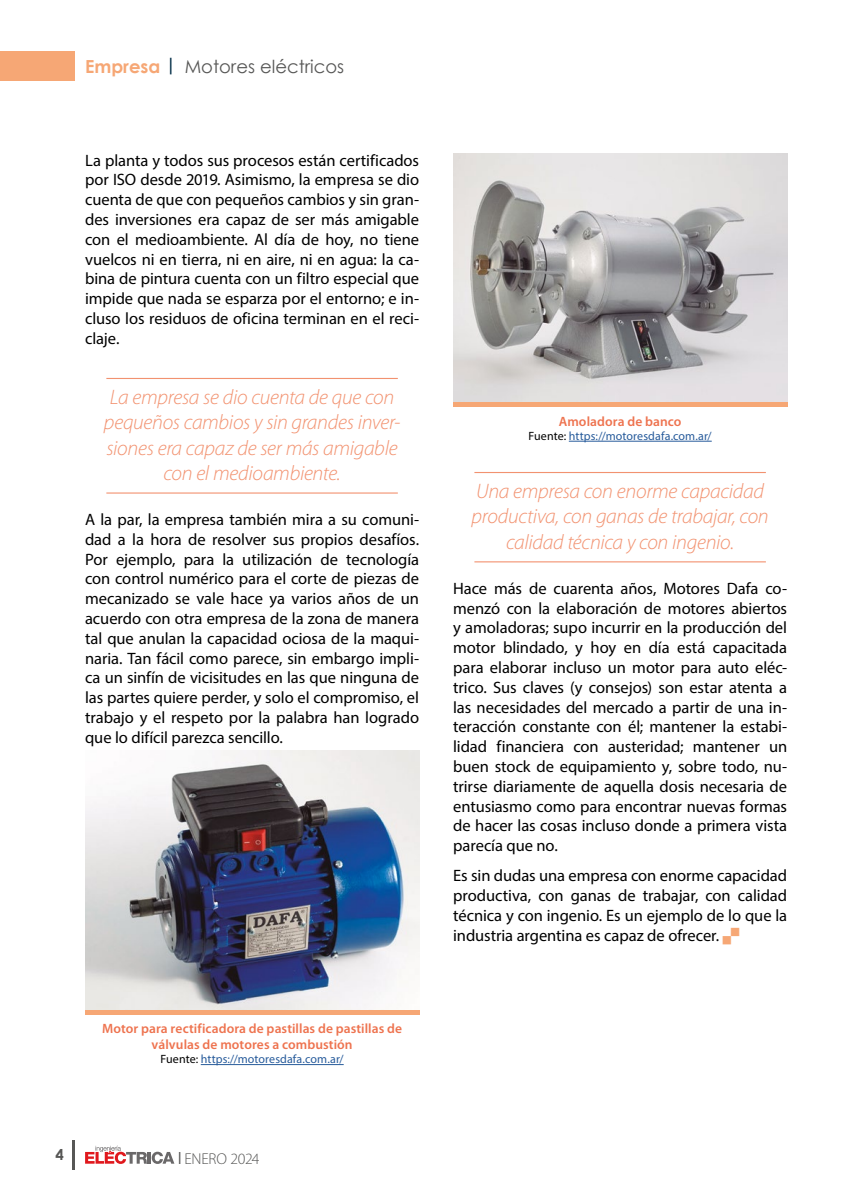
<style>
.page{position:relative;width:851px;height:1191px;background:#fff}
.page>*{position:absolute;margin:0;border:0;box-sizing:border-box;transform-origin:0 0}
.t1{font:italic 300 21px/25.2px "Myriad Pro";letter-spacing:-.015em;color:#f29270;text-align:center}
.t2{font:18px "Century Gothic";color:#575756}
.t3{font:700 18px "Century Gothic";color:#f6a775}
.t4{font:16.5px/19.8px "Myriad Pro";letter-spacing:-.005em;color:#000;text-align:justify}
.t5{font:300 15.75px "Myriad Pro";letter-spacing:-.015em;color:#575756}
.t6{font:700 15px "Century Gothic";color:#575756}
.t7{font:600 13.5px/16.2px "Myriad Pro";letter-spacing:.005em;color:#ee734f;text-align:center}
.t8{font:12px "Myriad Pro";letter-spacing:.005em;color:#275b9b}
.s1{color:#002c46}
.s2{color:#000}
</style>
<div class="page">
<hr style="left:72px;top:1140px;width:2px;height:29px;background:#575756">
<svg style="left:85px;top:1145px;width:89px;height:19px"></svg>
<div style="left:0;top:51px;width:74px;height:30px;background:#f6a775"></div>
<hr style="left:106px;top:378px;width:292px;height:1px;background:#f29270">
<hr style="left:106px;top:492px;width:292px;height:1px;background:#f29270">
<hr style="left:474px;top:472px;width:291px;height:1px;background:#f29270">
<hr style="left:474px;top:561px;width:291px;height:1px;background:#f29270">
<hr style="left:85px;top:1010px;width:334px;height:4px;background:#f6a775">
<hr style="left:201px;top:1064px;width:142px;height:1px;background:#275b9b">
<img style="left:85px;top:750px;width:334px;height:260px">
<img style="left:453px;top:153px;width:334px;height:250px">
<hr style="left:453px;top:403px;width:334px;height:4px;background:#f6a775">
<hr style="left:568px;top:441px;width:143px;height:1px;background:#275b9b">
<p class="t3" style="left:85px;top:52px;width:93px">Empresa <span class="s1">|</span></p>
<p class="t2" style="left:185px;top:54px;width:161px">Motores eléctricos</p>
<p class="t4" style="left:85px;top:150px;width:335px">La planta y todos sus procesos están certificados por ISO desde 2019. Asimismo, la empresa se dio cuenta de que con pequeños cambios y sin gran&shy;des inversiones era capaz de ser más amigable con el medioambiente. Al día de hoy, no tiene vuelcos ni en tierra, ni en aire, ni en agua: la ca&shy;bina de pintura cuenta con un filtro especial que impide que nada se esparza por el entorno; e in&shy;cluso los residuos de oficina terminan en el reci&shy;claje.</p>
<p class="t1" style="left:104px;top:385px;width:298px">La empresa se dio cuenta de que con pequeños cambios y sin grandes inver&shy;siones era capaz de ser más amigable con el medioambiente.</p>
<p class="t4" style="left:85px;top:509px;width:335px">A la par, la empresa también mira a su comuni&shy;dad a la hora de resolver sus propios desafíos.<br>Por ejemplo, para la utilización de tecnología con control numérico para el corte de piezas de mecanizado se vale hace ya varios años de un acuerdo con otra empresa de la zona de manera tal que anulan la capacidad ociosa de la maqui&shy;naria. Tan fácil como parece, sin embargo impli&shy;ca un sinfín de vicisitudes en las que ninguna de las partes quiere perder, y solo el compromiso, el trabajo y el respeto por la palabra han logrado que lo difícil parezca sencillo.</p>
<p class="t7" style="left:102px;top:1020px;width:301px">Motor para rectificadora de pastillas de pastillas de válvulas de motores a combustión</p>
<p class="t8" style="left:160px;top:1052px;width:185px"><span class="s2">Fuente:</span> https://motoresdafa.com.ar/</p>
<p class="t6" style="left:55px;top:1143px;width:10px">4</p>
<p class="t5" style="left:178px;top:1149px;width:83px"><sup>|</sup> ENERO 2024</p>
<p class="t7" style="left:558px;top:413px;width:124px">Amoladora de banco</p>
<p class="t8" style="left:528px;top:428px;width:185px"><span class="s2">Fuente:</span> https://motoresdafa.com.ar/</p>
<p class="t1" style="left:471px;top:479px;width:299px">Una empresa con enorme capacidad productiva, con ganas de trabajar, con calidad técnica y con ingenio.</p>
<p class="t4" style="left:453px;top:578px;width:335px">Hace más de cuarenta años, Motores Dafa co&shy;menzó con la elaboración de motores abiertos y amoladoras; supo incurrir en la producción del motor blindado, y hoy en día está capacitada para elaborar incluso un motor para auto eléc&shy;trico. Sus claves (y consejos) son estar atenta a las necesidades del mercado a partir de una in&shy;teracción constante con él; mantener la estabi&shy;lidad financiera con austeridad; mantener un buen stock de equipamiento y, sobre todo, nu&shy;trirse diariamente de aquella dosis necesaria de entusiasmo como para encontrar nuevas formas de hacer las cosas incluso donde a primera vista parecía que no.</p>
<p class="t4" style="left:453px;top:865px;width:335px">Es sin dudas una empresa con enorme capacidad productiva, con ganas de trabajar, con calidad técnica y con ingenio. Es un ejemplo de lo que la industria argentina es capaz de ofrecer.</p>
</div>
